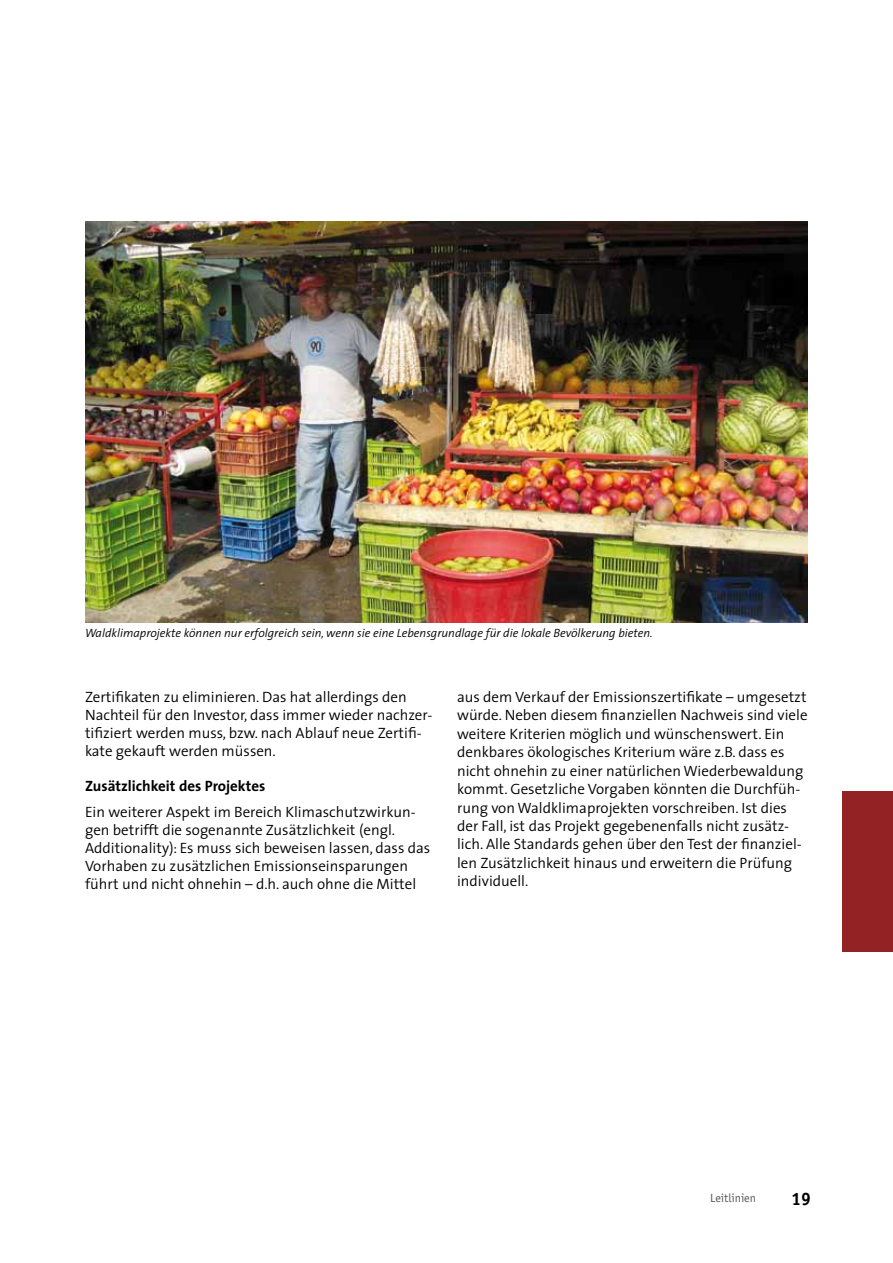
<style>
.page{position:relative;width:893px;height:1263px;background:#fff}
.page>*{position:absolute;margin:0;border:0;box-sizing:border-box;transform-origin:0 0}
.t1{font:700 18px "Officina Sans";color:#000}
.t2{font:300 15px/18.5px "The Sans";color:#000}
.t3{font:700 15px "The Sans";color:#000}
.t4{font:italic 300 12px "The Sans";color:#000}
.t5{font:12px "Officina Sans";color:#58585a}
</style>
<div class="page">
<div style="left:842px;top:791px;width:51px;height:161px;background:#922224"></div>
<img style="left:85px;top:221px;width:723px;height:401px">
<p class="t4" style="left:85px;top:626px;width:569px">Waldklimaprojekte können nur erfolgreich sein, wenn sie eine Lebensgrundlage für die lokale Bevölkerung bieten.</p>
<p class="t2" style="left:85px;top:688px;width:349px;line-height:18px">Zertifikaten zu eliminieren. Das hat allerdings den Nachteil für den Investor, dass immer wieder nachzer&shy;tifiziert werden muss, bzw. nach Ablauf neue Zertifi&shy;kate gekauft werden müssen.</p>
<p class="t3" style="left:85px;top:776px;width:182px">Zusätzlichkeit des Projektes</p>
<p class="t2" style="left:85px;top:803px;width:347px;line-height:18px">Ein weiterer Aspekt im Bereich Klimaschutzwirkun&shy;gen betrifft die sogenannte Zusätzlichkeit (engl.<br>Additionality): Es muss sich beweisen lassen, dass das Vorhaben zu zusätzlichen Emissionseinsparungen führt und nicht ohnehin – d.h. auch ohne die Mittel</p>
<p class="t2" style="left:457px;top:688px;width:352px">aus dem Verkauf der Emissionszertifikate – umgesetzt würde. Neben diesem finanziellen Nachweis sind viele weitere Kriterien möglich und wünschenswert. Ein denkbares ökologisches Kriterium wäre z.B. dass es nicht ohnehin zu einer natürlichen Wiederbewaldung kommt. Gesetzliche Vorgaben könnten die Durchfüh&shy;rung von Waldklimaprojekten vorschreiben. Ist dies der Fall, ist das Projekt gegebenenfalls nicht zusätz&shy;lich. Alle Standards gehen über den Test der finanziel&shy;len Zusätzlichkeit hinaus und erweitern die Prüfung individuell.</p>
<p class="t5" style="left:710px;top:1191px;width:48px">Leitlinien</p>
<p class="t1" style="left:791px;top:1188px;width:22px">19</p>
</div>
